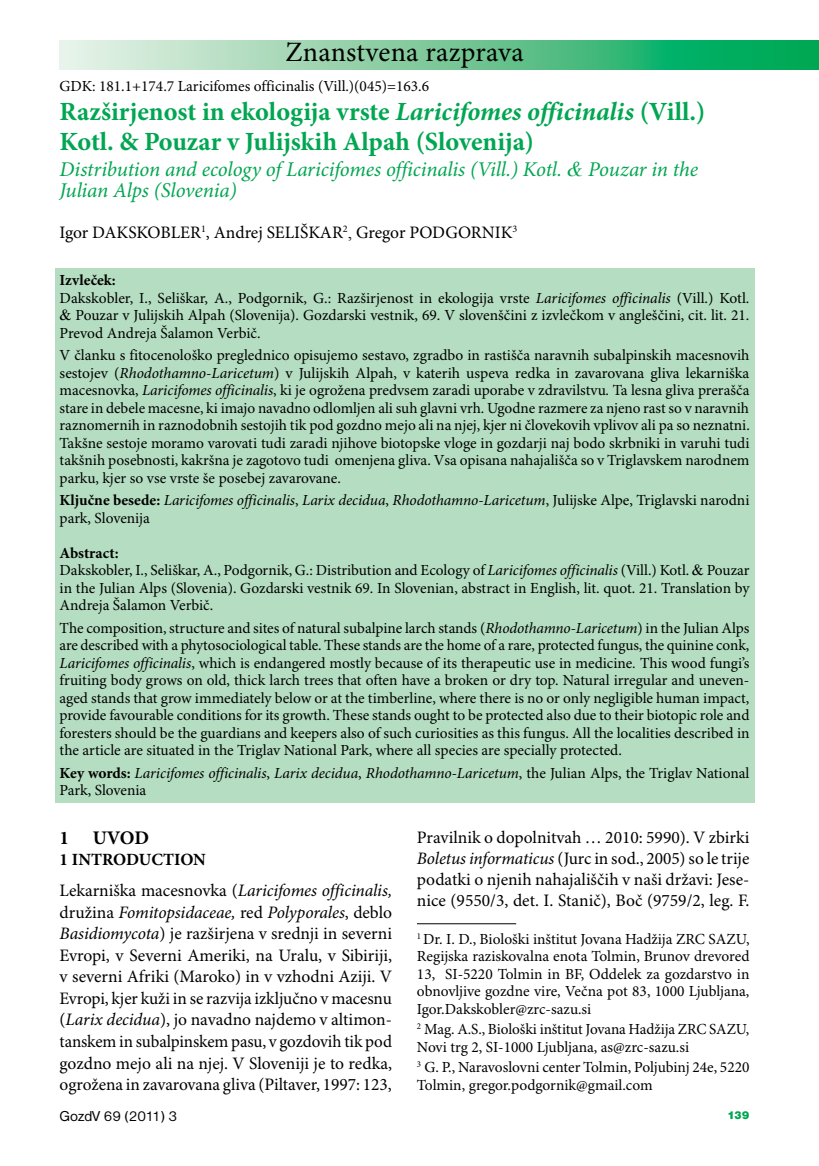
<style>
.page{position:relative;width:819px;height:1166px;background:#fff}
.page>*{position:absolute;margin:0;border:0;box-sizing:border-box;transform-origin:0 0}
.t1{font:28px "Minion Pro";letter-spacing:.01em;color:#000}
.t2{font:700 26.25px/29.8px "Minion Pro";color:#00a651}
.t3{font:italic 21px/21px "Minion Pro";letter-spacing:-.01em;color:#00a651}
.t4{font:700 19.25px "Minion Pro";color:#000}
.t5{font:17.5px/21.5px "Minion Pro";color:#000;text-align:justify}
.t6{font:700 17.15px "Minion Pro";color:#000}
.t7{font:15.4px/17.5px "Minion Pro";color:#000}
.t8{font:italic 15.4px/17.5px "Minion Pro";letter-spacing:-.005em;color:#000}
.t9{font:14.88px "Nimbus San DEE";color:#000}
.t10{font:11.38px "Nimbus San DEE Blac";color:#00a651}
.s1{font-style:italic}
.s2{font-family:"Times New Roman"}
.s3{font-weight:700}
.s4{font-weight:700;font-style:normal}
.s5{font-style:normal}
</style>
<div class="page">
<svg style="left:60px;top:40px;width:759px;height:29px;background:#70c999"></svg>
<div style="left:55px;top:268px;width:699px;height:535px;background:#b4ddc1"></div>
<hr style="left:417px;top:923px;width:99px;height:1px;background:#000">
<h1 class="t1" style="left:285px;top:35px;width:240px">Znanstvena razprava</h1>
<p class="t7" style="left:60px;top:78px;width:371px">GDK: 181.1+174.7 Laricifomes officinalis (Vill.)(045)=163.6</p>
<h2 class="t2" style="left:60px;top:98px;width:647px">Razširjenost in ekologija vrste <span class="s1">Laricifomes officinalis</span> (Vill.)<br>Kotl. &amp; Pouzar v Julijskih Alpah (Slovenija)</h2>
<h3 class="t3" style="left:60px;top:160px;width:640px">Distribution and ecology of Laricifomes officinalis (Vill.) Kotl. <span class="s2">&amp;</span> Pouzar in the<br>Julian Alps (Slovenia)</h3>
<p class="t5" style="left:60px;top:222px;width:459px">Igor DAKSKOBLER<sup>1</sup>, Andrej SELIŠKAR<sup>2</sup><span class="s2">,</span> Gregor PODGORNIK<sup>3</sup></p>
<p class="t7" style="left:60px;top:272px;width:691px"><span class="s3">Izvleček:<br></span>Dakskobler, I., Seliškar, A., Podgornik, G.: Razširjenost in ekologija vrste <span class="s1">Laricifomes officinalis</span> (Vill.) Kotl. <span class="s2">&amp;</span> Pouzar v Julijskih Alpah (Slovenija). Gozdarski vestnik, 69. V slovenščini z izvlečkom v angleščini, cit. lit. 21.<br>Prevod Andreja Šalamon Verbič.</p>
<p class="t7" style="left:60px;top:347px;width:691px;text-align:justify">V članku s fitocenološko preglednico opisujemo sestavo, zgradbo in rastišča naravnih subalpinskih macesnovih sestojev (<span class="s1">Rhodothamno-Laricetum</span>) v Julijskih Alpah, v katerih uspeva redka in zavarovana gliva lekarniška macesnovka, <span class="s1">Laricifomes officinalis</span>, ki je ogrožena predvsem zaradi uporabe v zdravilstvu<span class="s1">.</span> Ta lesna gliva prerašča stare in debele macesne, ki imajo navadno odlomljen ali suh glavni vrh. Ugodne razmere za njeno rast so v naravnih raznomernih in raznodobnih sestojih tik pod gozdno mejo ali na njej, kjer ni človekovih vplivov ali pa so neznatni.<br>Takšne sestoje moramo varovati tudi zaradi njihove biotopske vloge in gozdarji naj bodo skrbniki in varuhi tudi takšnih posebnosti, kakršna je zagotovo tudi omenjena gliva. Vsa opisana nahajališča so v Triglavskem narodnem parku, kjer so vse vrste še posebej zavarovane.</p>
<p class="t8" style="left:60px;top:492px;width:691px"><span class="s4">Ključne besede:</span> Laricifomes officinalis<span class="s5">,</span> Larix decidua<span class="s5">,</span> Rhodothamno-Laricetum<span class="s5">, Julijske Alpe, Triglavski narodni park, Slovenija</span></p>
<p class="t7" style="left:60px;top:544px;width:691px"><span class="s3">Abstract:<br></span>Dakskobler, I., Seliškar, A., Podgornik, G.: Distribution and Ecology of <span class="s1">Laricifomes officinalis</span> (Vill.) Kotl. <span class="s2">&amp;</span> Pouzar in the Julian Alps (Slovenia). Gozdarski vestnik 69. In Slovenian, abstract in English, lit. quot. 21. Translation by Andreja Šalamon Verbič.</p>
<p class="t7" style="left:60px;top:619px;width:691px;text-align:justify">The composition, structure and sites of natural subalpine larch stands (<span class="s1">Rhodothamno-Laricetum</span>) in the Julian Alps are described with a phytosociological table. These stands are the home of a rare, protected fungus, the quinine conk, <span class="s1">Laricifomes officinalis</span>, which is endangered mostly because of its therapeutic use in medicine<span class="s1">.</span> This wood fungi’s fruiting body grows on old, thick larch trees that often have a broken or dry top. Natural irregular and uneven&shy;aged stands that grow immediately below or at the timberline, where there is no or only negligible human impact, provide favourable conditions for its growth. These stands ought to be protected also due to their biotopic role and foresters should be the guardians and keepers also of such curiosities as this fungus. All the localities described in the article are situated in the Triglav National Park, where all species are specially protected.</p>
<p class="t8" style="left:60px;top:764px;width:691px"><span class="s4">Key words:</span> Laricifomes officinalis<span class="s5">,</span> Larix decidua<span class="s5">,</span> Rhodothamno-Laricetum<span class="s5">, the Julian Alps, the Triglav National<br>Park, Slovenia</span></p>
<p class="t5" style="left:417px;top:827px;width:334px;line-height:21px">Pravilnik o dopolnitvah … 2010: 5990). V zbirki <span class="s1">Boletus informaticus</span> (Jurc in sod., 2005) so le trije podatki o njenih nahajališčih v naši državi: Jese&shy;nice (9550/3, det. I. Stanič), Boč (9759/2, leg. F.</p>
<p class="t4" style="left:60px;top:826px;width:91px">1 UVOD</p>
<p class="t6" style="left:60px;top:849px;width:148px">1 INTRODUCTION</p>
<p class="t5" style="left:60px;top:880px;width:334px">Lekarniška macesnovka (<span class="s1">Laricifomes officinalis, </span>družina <span class="s1">Fomitopsidaceae,</span> red <span class="s1">Polyporales</span>, deblo <span class="s1">Basidiomycota</span>) je razširjena v srednji in severni Evropi, v Severni Ameriki, na Uralu, v Sibiriji, v severni Afriki (Maroko) in v vzhodni Aziji. V Evropi, kjer kuži in se razvija izključno v macesnu (<span class="s1">Larix decidua</span>), jo navadno najdemo v altimon&shy;tanskem in subalpinskem pasu, v gozdovih tik pod gozdno mejo ali na njej. V Sloveniji je to redka, ogrožena in zavarovana gliva (Piltaver, 1997: 123,</p>
<p class="t7" style="left:417px;top:931px;width:334px;text-align:justify"><sup>1</sup> Dr. I. D., Biološki inštitut Jovana Hadžija ZRC SAZU, Regijska raziskovalna enota Tolmin, Brunov drevored 13, SI-5220 Tolmin in BF, Oddelek za gozdarstvo in obnovljive gozdne vire, Večna pot 83, 1000 Ljubljana, Igor.Dakskobler@zrc-sazu.si</p>
<p class="t7" style="left:417px;top:1021px;width:334px"><sup>2</sup> Mag. A.S., Biološki inštitut Jovana Hadžija ZRC SAZU,<br>Novi trg 2, SI-1000 Ljubljana, as@zrc-sazu.si</p>
<p class="t7" style="left:417px;top:1059px;width:334px"><sup>3</sup> G. P., Naravoslovni center Tolmin, Poljubinj 24e, 5220<br>Tolmin, gregor.podgornik@gmail.com</p>
<p class="t9" style="left:60px;top:1108px;width:119px">GozdV 69 (2011) 3</p>
<p class="t10" style="left:727px;top:1108px;width:24px">139</p>
</div>
